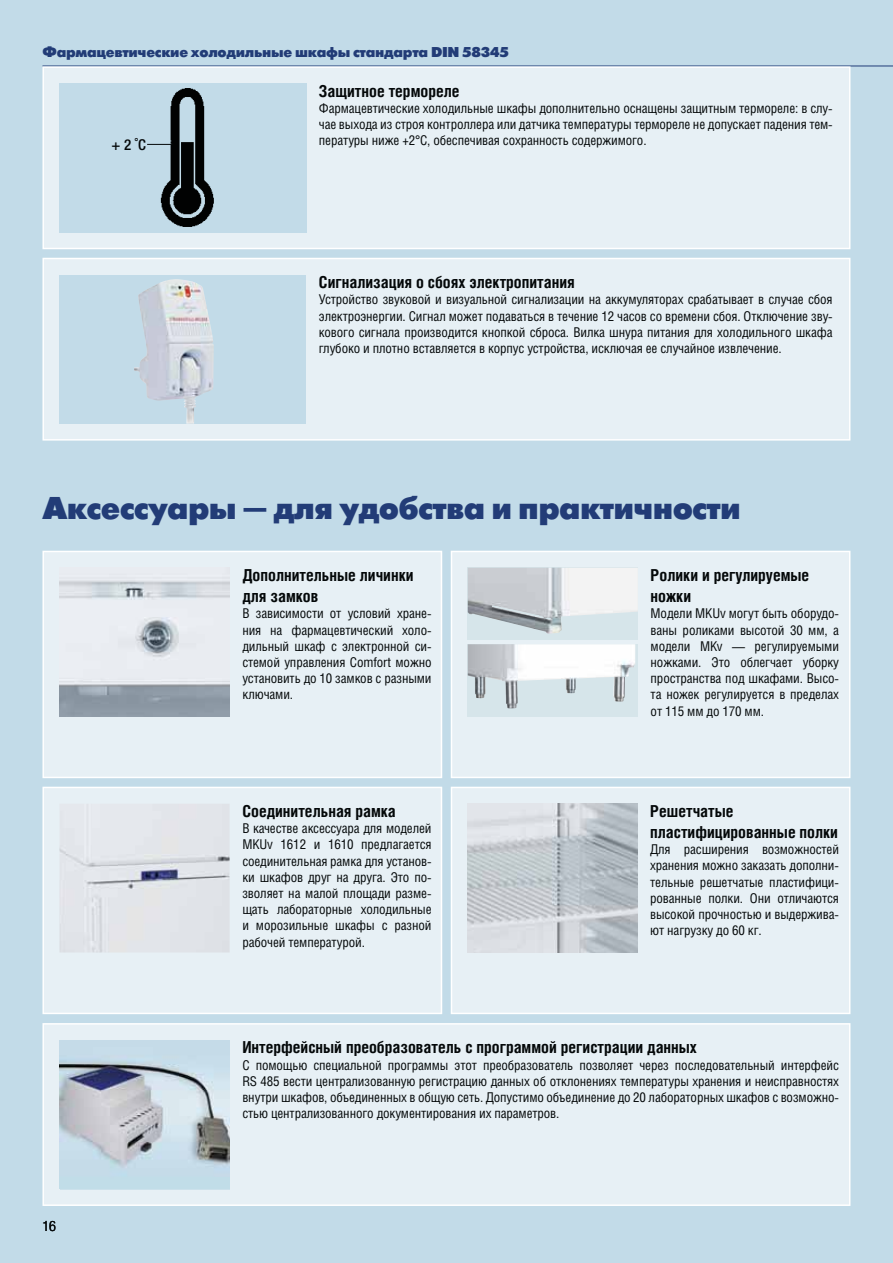
<style>
.page{position:relative;width:893px;height:1263px;background:#c2dbe8}
.page>*{position:absolute;margin:0;border:0;box-sizing:border-box;transform-origin:0 0}
.t1{font:31.5px "Futuris XC";letter-spacing:-.02em;color:#223c77}
.t2{font:700 16.5px/21px "Helios Cond";color:#040809}
.t3{font:500 condensed 15px "Helvetica Neue LT Std";color:#040809}
.t4{font:14.25px "Futuris XC";letter-spacing:-.02em;color:#223c77}
.t5{font:300 condensed 14.25px "Helvetica Neue LT Std";color:#040809}
.t6{font:13.5px/16.2px "Helios Cond";letter-spacing:-.01em;color:#040809;text-align:justify}
</style>
<div class="page">
<hr style="left:42px;top:66px;width:851px;height:1px;background:#213c77">
<div style="left:43px;top:1024px;width:807px;height:181px;background:#e7f0f5"></div>
<div style="left:42px;top:1023px;width:808px;height:183px;border:2px solid #fff"></div>
<div style="left:43px;top:787px;width:398px;height:226px;background:#e7f0f5"></div>
<div style="left:42px;top:787px;width:400px;height:227px;border:2px solid #fff"></div>
<div style="left:43px;top:551px;width:398px;height:226px;background:#e7f0f5"></div>
<div style="left:42px;top:551px;width:400px;height:227px;border:2px solid #fff"></div>
<div style="left:451px;top:787px;width:399px;height:226px;background:#e7f0f5"></div>
<div style="left:451px;top:787px;width:399px;height:227px;border:2px solid #fff"></div>
<div style="left:451px;top:551px;width:399px;height:226px;background:#e7f0f5"></div>
<div style="left:451px;top:551px;width:399px;height:227px;border:2px solid #fff"></div>
<div style="left:43px;top:67px;width:807px;height:181px;background:#e7f0f5"></div>
<div style="left:42px;top:66px;width:808px;height:183px;border:2px solid #fff"></div>
<div style="left:43px;top:259px;width:807px;height:181px;background:#e7f0f5"></div>
<div style="left:42px;top:258px;width:808px;height:183px;border:2px solid #fff"></div>
<img style="left:60px;top:1040px;width:169px;height:149px">
<img style="left:468px;top:804px;width:170px;height:149px">
<img style="left:60px;top:577px;width:169px;height:140px">
<div style="left:468px;top:644px;width:170px;height:73px;background:#d6e5ea"></div>
<img style="left:468px;top:644px;width:167px;height:64px">
<div style="left:468px;top:568px;width:170px;height:72px;background:#d6e5ea"></div>
<img style="left:468px;top:568px;width:170px;height:66px">
<img style="left:59px;top:804px;width:171px;height:149px">
<div style="left:59px;top:83px;width:247px;height:150px;background:#c2dbe8"></div>
<div style="left:59px;top:275px;width:247px;height:149px;background:#c2dbe8"></div>
<img style="left:147px;top:88px;width:67px;height:139px">
<svg style="left:147px;top:144px;width:26px;height:1px"></svg>
<img style="left:134px;top:279px;width:80px;height:145px">
<p class="t4" style="left:42px;top:47px;width:468px">Фармацевтические холодильные шкафы стандарта DIN 58345</p>
<p class="t2" style="left:319px;top:82px;width:142px">Защитное термореле</p>
<p class="t6" style="left:319px;top:101px;width:515px">Фармацевтические холодильные шкафы дополнительно оснащены защитным термореле: в слу&shy;чае выхода из строя контроллера или датчика температуры термореле не допускает падения тем&shy;пературы ниже +2°С, обеспечивая сохранность содержимого.</p>
<p class="t3" style="left:112px;top:136px;width:36px">+ 2 ˚C</p>
<p class="t2" style="left:319px;top:273px;width:257px">Сигнализация о сбоях электропитания</p>
<p class="t6" style="left:319px;top:292px;width:515px">Устройство звуковой и визуальной сигнализации на аккумуляторах срабатывает в случае сбоя электроэнергии. Сигнал может подаваться в течение 12 часов со времени сбоя. Отключение зву&shy;кового сигнала производится кнопкой сброса. Вилка шнура питания для холодильного шкафа глубоко и плотно вставляется в корпус устройства, исключая ее случайное извлечение.</p>
<h1 class="t1" style="left:42px;top:497px;width:700px">Аксессуары — для удобства и практичности</h1>
<p class="t2" style="left:242px;top:566px;width:173px">Дополнительные личинки для замков</p>
<p class="t6" style="left:242px;top:606px;width:191px">В зависимости от условий хране&shy;ния на фармацевтический холо&shy;дильный шкаф с электронной си&shy;стемой управления Comfort можно установить до 10 замков с разными ключами.</p>
<p class="t2" style="left:242px;top:802px;width:155px">Соединительная рамка</p>
<p class="t6" style="left:242px;top:821px;width:191px">В качестве аксессуара для моделей MKUv 1612 и 1610 предлагается соединительная рамка для установ&shy;ки шкафов друг на друга. Это по&shy;зволяет на малой площади разме&shy;щать лабораторные холодильные и морозильные шкафы с разной рабочей температурой.</p>
<p class="t2" style="left:651px;top:566px;width:160px">Ролики и регулируемые ножки</p>
<p class="t6" style="left:651px;top:606px;width:190px">Модели MKUv могут быть оборудо&shy;ваны роликами высотой 30 мм, а модели MKv — регулируемыми ножками. Это облегчает уборку пространства под шкафами. Высо&shy;та ножек регулируется в пределах от 115 мм до 170 мм.</p>
<p class="t2" style="left:650px;top:802px;width:189px">Решетчатые пластифицированные полки</p>
<p class="t6" style="left:650px;top:842px;width:190px">Для расширения возможностей хранения можно заказать дополни&shy;тельные решетчатые пластифици&shy;рованные полки. Они отличаются высокой прочностью и выдержива&shy;ют нагрузку до 60 кг.</p>
<p class="t5" style="left:42px;top:1217px;width:15px">16</p>
<p class="t2" style="left:242px;top:1039px;width:456px">Интерфейсный преобразователь с программой регистрации данных</p>
<p class="t6" style="left:242px;top:1058px;width:598px">С помощью специальной программы этот преобразователь позволяет через последовательный интерфейс RS 485 вести централизованную регистрацию данных об отклонениях температуры хранения и неисправностях внутри шкафов, объединенных в общую сеть. Допустимо объединение до 20 лабораторных шкафов с возможно&shy;стью централизованного документирования их параметров.</p>
</div>
